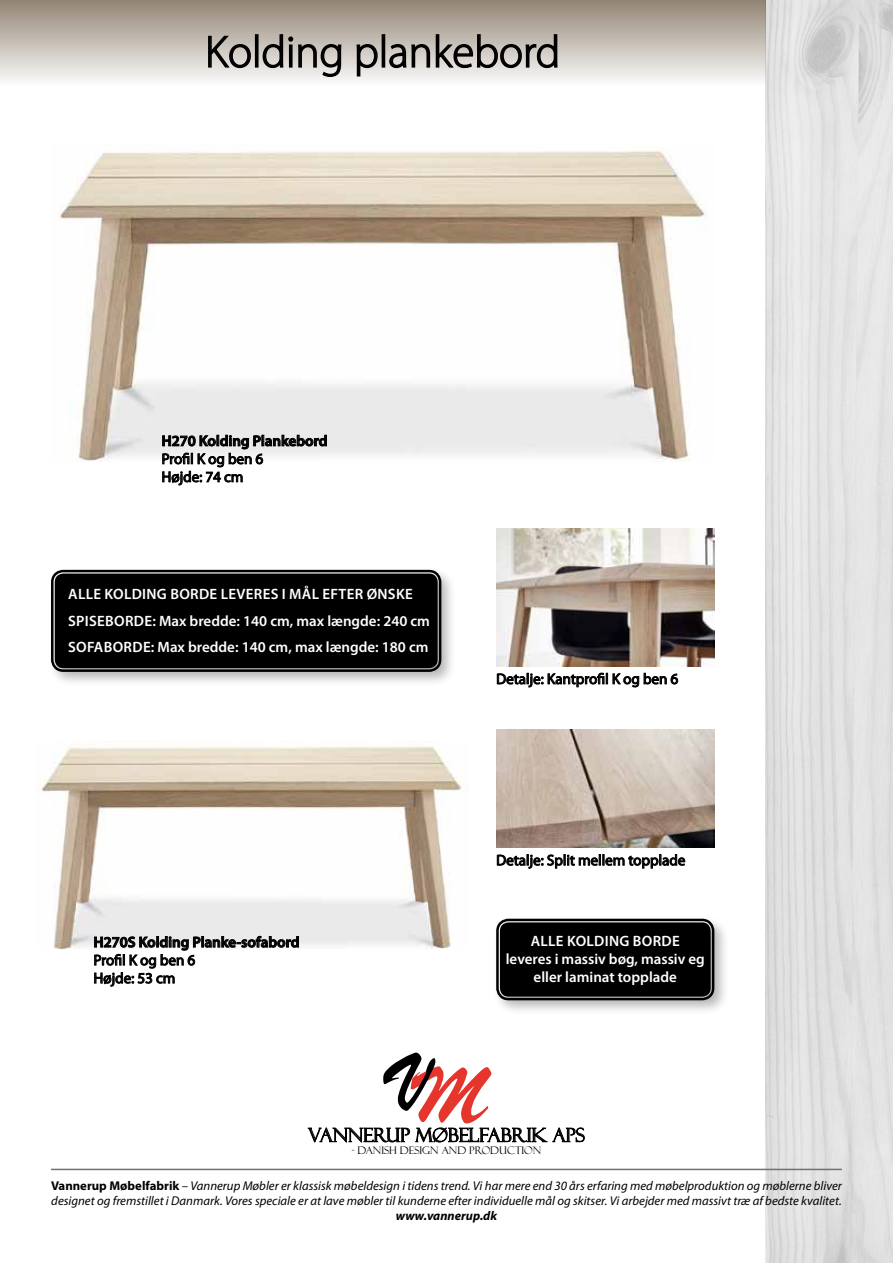
<style>
.page{position:relative;width:893px;height:1263px;background:#fff}
.page>*{position:absolute;margin:0;border:0;box-sizing:border-box;transform-origin:0 0}
.t1{font:300 45px "Myriad Pro";color:#000}
.t2{font:18.9px "Felix Titling";color:#000}
.t3{font:600 15px/26.5px "Myriad Pro";letter-spacing:.02em;color:#fff}
.t4{font:15px/18px "Myriad Pro";color:#000}
.t5{font:600 15px/18px "Myriad Pro";color:#fff;text-align:center}
.t6{font:600 15px "Myriad Pro";color:#000}
.t7{font:italic 12.75px/15.3px "Myriad Pro";color:#000}
.t8{font:italic 700 12.75px "Myriad Pro";color:#000}
.t9{font:10.5px "Felix Titling";color:#000}
.s1{font-weight:700;font-style:normal}
</style>
<div class="page">
<div style="left:0;top:0;width:765px;height:86px;background:linear-gradient(to bottom,#928474,#fbfafa)"></div>
<img style="left:765px;top:0;width:128px;height:1263px">
<svg style="left:207px;top:35px;width:45px;height:34px;background:#98948f"></svg>
<div style="left:255px;top:34px;width:4px;height:34px;border:2px solid #000"></div>
<svg style="left:262px;top:33px;width:80px;height:45px;background:#a8a49f"></svg>
<svg style="left:356px;top:43px;width:22px;height:34px"></svg>
<div style="left:382px;top:34px;width:3px;height:34px;border:2px solid #000"></div>
<svg style="left:389px;top:33px;width:169px;height:36px;background:#9b9691"></svg>
<svg style="left:308px;top:1052px;width:277px;height:91px"></svg>
<img style="left:59px;top:150px;width:646px;height:312px">
<img style="left:38px;top:746px;width:430px;height:203px">
<svg style="left:162px;top:434px;width:165px;height:52px"></svg>
<svg style="left:94px;top:935px;width:205px;height:52px"></svg>
<img style="left:496px;top:528px;width:218px;height:138px">
<svg style="left:497px;top:672px;width:181px;height:16px"></svg>
<img style="left:496px;top:729px;width:218px;height:118px">
<svg style="left:497px;top:854px;width:188px;height:15px"></svg>
<hr style="left:51px;top:1169px;width:791px;height:1px;background:#707172">
<div style="left:48px;top:567px;width:408px;height:120px;background:#000;opacity:.3"></div>
<div style="left:55px;top:574px;width:383px;height:94px;background:#000;border-radius:9px"></div>
<div style="left:51px;top:570px;width:390px;height:102px;border:2px solid #000;border-radius:11px"></div>
<div style="left:56px;top:575px;width:380px;height:92px;border:2px solid #000;border-radius:6px"></div>
<div style="left:493px;top:916px;width:237px;height:99px;background:#000;opacity:.3"></div>
<div style="left:500px;top:922px;width:211px;height:74px;background:#000;border-radius:9px"></div>
<div style="left:496px;top:919px;width:218px;height:81px;border:2px solid #000;border-radius:11px"></div>
<div style="left:501px;top:924px;width:208px;height:71px;border:2px solid #000;border-radius:6px"></div>
<h1 class="t1" style="left:205px;top:25px;width:357px">Kolding plankebord</h1>
<p class="t6" style="left:162px;top:431px;width:167px">H270 Kolding Plankebord</p>
<p class="t4" style="left:162px;top:450px;width:103px">Profil K og ben 6<br>Højde: 74 cm</p>
<p class="t3" style="left:68px;top:581px;width:363px">Alle Kolding borde leveres i mål efter ønske<br>Spiseborde: Max bredde: 140 cm, max længde: 240 cm<br>Sofaborde: Max bredde: 140 cm, max længde: 180 cm</p>
<p class="t6" style="left:94px;top:932px;width:207px">H270S Kolding Planke-sofabord</p>
<p class="t4" style="left:94px;top:951px;width:103px">Profil K og ben 6<br>Højde: 53 cm</p>
<p class="t4" style="left:496px;top:670px;width:184px">Detalje: Kantprofil K og ben 6</p>
<p class="t4" style="left:496px;top:851px;width:191px">Detalje: Split mellem topplade</p>
<p class="t5" style="left:506px;top:932px;width:200px">Alle Kolding borde<br>leveres i massiv bøg, massiv eg eller laminat topplade</p>
<h2 class="t2" style="left:308px;top:1124px;width:278px">VANNERUP MØBELFABRIK APS</h2>
<p class="t9" style="left:352px;top:1144px;width:191px">- DANISH DESIGN AND PRODUCTION</p>
<p class="t7" style="left:51px;top:1178px;width:792px"><span class="s1">Vannerup Møbelfabrik</span> – Vannerup Møbler er klassisk møbeldesign i tidens trend. Vi har mere end 30 års erfaring med møbelproduktion og møblerne bliver designet og fremstillet i Danmark. Vores speciale er at lave møbler til kunderne efter individuelle mål og skitser. Vi arbejder med massivt træ af bedste kvalitet.</p>
<p class="t8" style="left:396px;top:1208px;width:103px">www.vannerup.dk</p>
</div>
